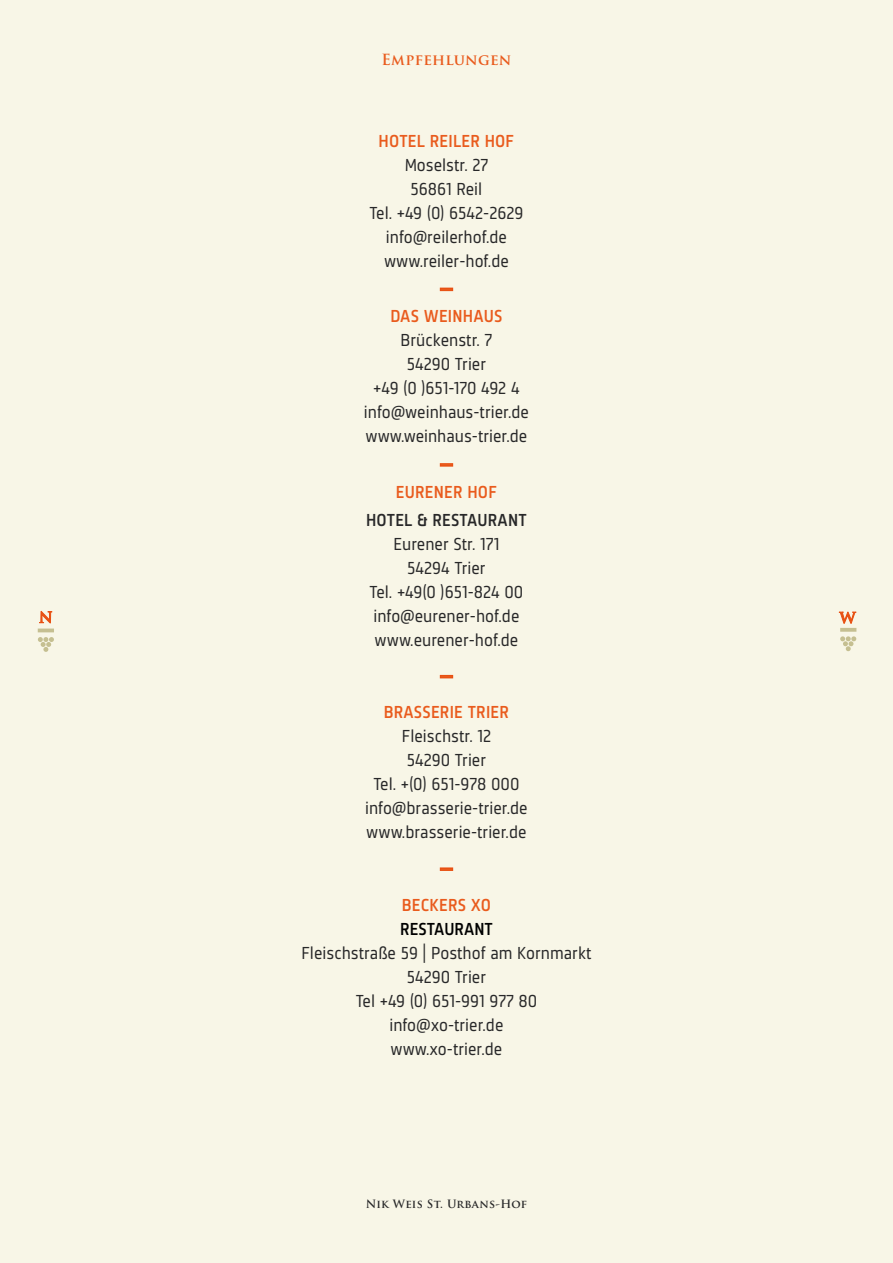
<style>
.page{position:relative;width:893px;height:1263px;background:#f8f6e7}
.page>*{position:absolute;margin:0;border:0;box-sizing:border-box;transform-origin:0 0}
.t1{font:18px/24px "Sinews Sans Pro";color:#282829;text-align:center}
.t2{font:500 18px "Sinews Sans Pro";letter-spacing:.01em;color:#e95b1d}
.t3{font:500 18px "Sinews Sans Pro";letter-spacing:.01em;color:#282829}
.t4{font:500 18px "Sinews Sans Pro";color:#000}
.t5{font:700 15px "Trajan Pro";letter-spacing:.015em;color:#e95b1d}
.t6{font:700 11.25px "Trajan Pro";letter-spacing:.025em;color:#282829}
</style>
<div class="page">
<svg style="left:840px;top:628px;width:16px;height:4px"></svg>
<svg style="left:839px;top:611px;width:17px;height:13px"></svg>
<svg style="left:840px;top:636px;width:16px;height:15px"></svg>
<svg style="left:38px;top:628px;width:16px;height:4px"></svg>
<svg style="left:39px;top:611px;width:13px;height:12px"></svg>
<svg style="left:38px;top:637px;width:16px;height:15px"></svg>
<svg style="left:440px;top:288px;width:13px;height:3px"></svg>
<div style="left:440px;top:463px;width:13px;height:4px;border:2px solid #e85113"></div>
<svg style="left:440px;top:675px;width:13px;height:3px"></svg>
<div style="left:440px;top:867px;width:13px;height:4px;border:2px solid #e85113"></div>
<p class="t5" style="left:381px;top:50px;width:132px">Empfehlungen</p>
<p class="t2" style="left:379px;top:131px;width:137px">HOTEL REILER HOF</p>
<p class="t1" style="left:369px;top:153px;width:156px">Moselstr. 27<br>56861 Reil<br>Tel. +49 (0) 6542-2629 info@reilerhof.de www.reiler-hof.de</p>
<p class="t2" style="left:390px;top:307px;width:114px">DAS WEINHAUS</p>
<p class="t1" style="left:364px;top:328px;width:167px">Brückenstr. 7<br>54290 Trier<br>+49 (0 )651-170 492 4 info@weinhaus-trier.de www.weinhaus-trier.de</p>
<p class="t2" style="left:396px;top:482px;width:103px">EURENER HOF</p>
<p class="t3" style="left:366px;top:510px;width:162px">HOTEL &amp; RESTAURANT</p>
<p class="t1" style="left:370px;top:532px;width:155px">Eurener Str. 171<br>54294 Trier<br>Tel. +49(0 )651-824 00 info@eurener-hof.de www.eurener-hof.de</p>
<p class="t2" style="left:384px;top:702px;width:127px">BRASSERIE TRIER</p>
<p class="t1" style="left:365px;top:724px;width:164px">Fleischstr. 12<br>54290 Trier<br>Tel. +(0) 651-978 000 info@brasserie-trier.de www.brasserie-trier.de</p>
<p class="t2" style="left:402px;top:895px;width:91px">BECKERS XO</p>
<p class="t4" style="left:400px;top:919px;width:94px">RESTAURANT</p>
<p class="t1" style="left:301px;top:941px;width:292px">Fleischstraße 59 | Posthof am Kornmarkt<br>54290 Trier<br>Tel +49 (0) 651-991 977 80 info@xo-trier.de<br>www.xo-trier.de</p>
<p class="t6" style="left:366px;top:1196px;width:163px">Nik Weis St. Urbans-Hof</p>
</div>
